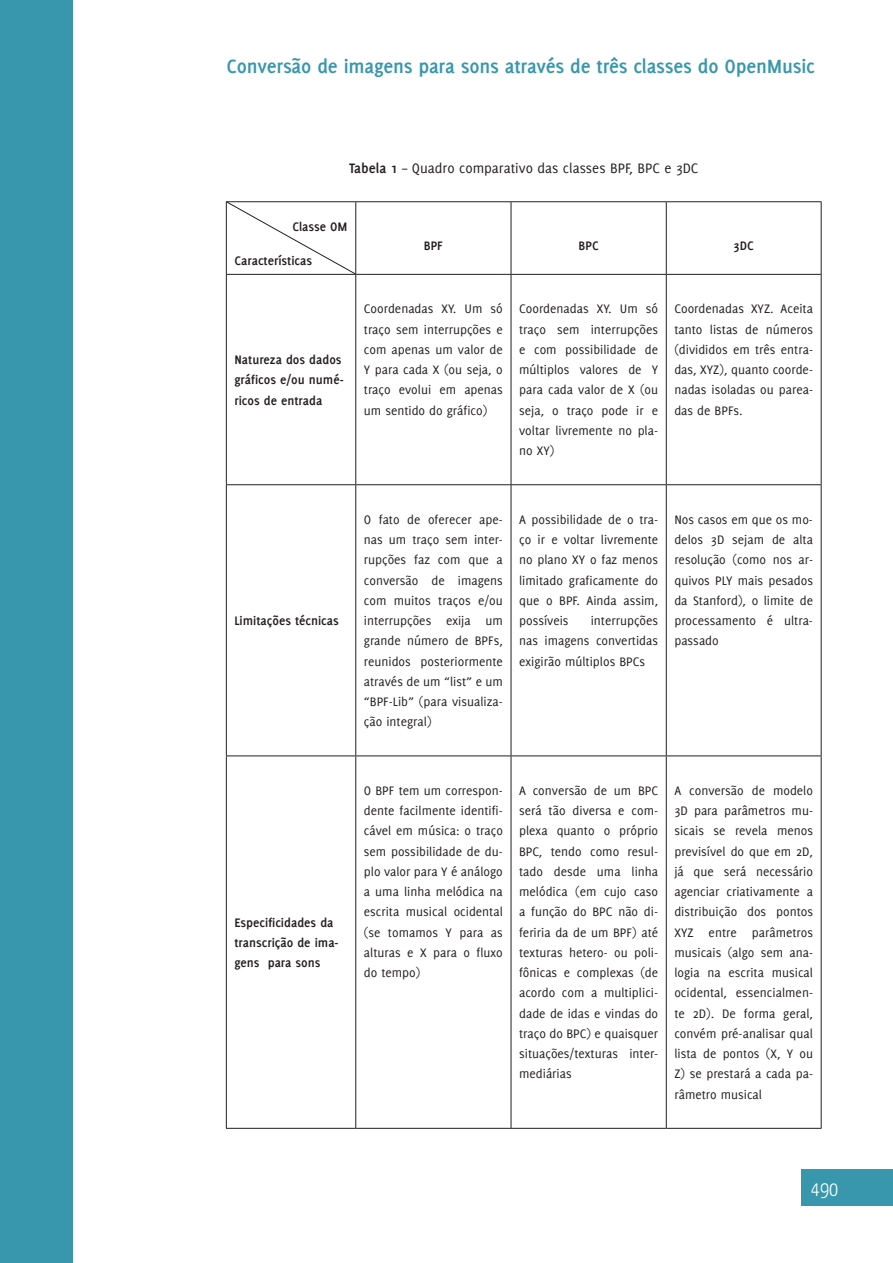
<style>
.page{position:relative;width:893px;height:1263px;background:#fff}
.page>*{position:absolute;margin:0;border:0;box-sizing:border-box;transform-origin:0 0}
.t1{font:700 21px "Delicious";letter-spacing:-.01em;color:#3897ac}
.t2{font:300 21px "Yanone Kaffeesatz";color:#fff}
.t3{font:15px "Delicious";color:#231f20}
.t4{font:13.5px/20.2px "Delicious";color:#231f20;text-align:justify}
.t5{font:700 13.5px/20.2px "Delicious";color:#231f20}
.s1{font-weight:700}
</style>
<div class="page">
<div style="left:0;top:0;width:72px;height:1263px;background:#3897ac"></div>
<div style="left:802px;top:1170px;width:91px;height:36px;background:#3897ac"></div>
<svg style="left:227px;top:202px;width:594px;height:926px"></svg>
<hr style="left:821px;top:202px;width:1px;height:72px;background:#231f20">
<hr style="left:821px;top:275px;width:1px;height:209px;background:#231f20">
<hr style="left:821px;top:485px;width:1px;height:270px;background:#231f20">
<hr style="left:356px;top:201px;width:155px;height:1px;background:#231f20">
<hr style="left:511px;top:201px;width:155px;height:1px;background:#231f20">
<hr style="left:666px;top:201px;width:155px;height:1px;background:#231f20">
<hr style="left:356px;top:274px;width:155px;height:1px;background:#231f20">
<hr style="left:511px;top:274px;width:155px;height:1px;background:#231f20">
<hr style="left:666px;top:274px;width:155px;height:1px;background:#231f20">
<hr style="left:226px;top:484px;width:130px;height:1px;background:#231f20">
<hr style="left:356px;top:484px;width:155px;height:1px;background:#231f20">
<hr style="left:511px;top:484px;width:155px;height:1px;background:#231f20">
<hr style="left:666px;top:484px;width:155px;height:1px;background:#231f20">
<hr style="left:226px;top:755px;width:130px;height:1px;background:#231f20">
<hr style="left:356px;top:755px;width:155px;height:1px;background:#231f20">
<hr style="left:511px;top:755px;width:155px;height:1px;background:#231f20">
<hr style="left:666px;top:755px;width:155px;height:1px;background:#231f20">
<hr style="left:226px;top:1128px;width:130px;height:1px;background:#231f20">
<hr style="left:356px;top:1128px;width:155px;height:1px;background:#231f20">
<hr style="left:511px;top:1128px;width:155px;height:1px;background:#231f20">
<hr style="left:666px;top:1128px;width:155px;height:1px;background:#231f20">
<hr style="left:511px;top:202px;width:1px;height:72px;background:#231f20">
<hr style="left:666px;top:202px;width:1px;height:72px;background:#231f20">
<hr style="left:226px;top:275px;width:1px;height:209px;background:#231f20">
<hr style="left:355px;top:275px;width:1px;height:209px;background:#231f20">
<hr style="left:511px;top:275px;width:1px;height:209px;background:#231f20">
<hr style="left:666px;top:275px;width:1px;height:209px;background:#231f20">
<hr style="left:226px;top:485px;width:1px;height:270px;background:#231f20">
<hr style="left:355px;top:485px;width:1px;height:270px;background:#231f20">
<hr style="left:511px;top:485px;width:1px;height:270px;background:#231f20">
<hr style="left:666px;top:485px;width:1px;height:270px;background:#231f20">
<hr style="left:226px;top:756px;width:1px;height:372px;background:#231f20">
<hr style="left:355px;top:756px;width:1px;height:372px;background:#231f20">
<hr style="left:511px;top:756px;width:1px;height:372px;background:#231f20">
<hr style="left:666px;top:756px;width:1px;height:372px;background:#231f20">
<hr style="left:821px;top:756px;width:1px;height:372px;background:#231f20">
<svg style="left:225px;top:201px;width:131px;height:74px"></svg>
<h1 class="t1" style="left:227px;top:54px;width:590px">Conversão de imagens para sons através de três classes do OpenMusic</h1>
<p class="t3" style="left:349px;top:160px;width:351px"><span class="s1">Tabela 1</span> – Quadro comparativo das classes BPF, BPC e 3DC</p>
<p class="t5" style="left:292px;top:216px;width:57px">Classe OM</p>
<p class="t5" style="left:234px;top:250px;width:79px">Características</p>
<p class="t5" style="left:234px;top:349px;width:111px">Natureza dos dados gráficos e/ou numé&shy;ricos de entrada</p>
<p class="t5" style="left:424px;top:235px;width:20px">BPF</p>
<p class="t5" style="left:579px;top:235px;width:22px">BPC</p>
<p class="t5" style="left:734px;top:235px;width:22px">3DC</p>
<p class="t4" style="left:364px;top:299px;width:141px">Coordenadas XY. Um só traço sem interrupções e com apenas um valor de Y para cada X (ou seja, o traço evolui em apenas um sentido do gráfico)</p>
<p class="t4" style="left:519px;top:299px;width:141px">Coordenadas XY. Um só traço sem interrupções e com possibilidade de múltiplos valores de Y para cada valor de X (ou seja, o traço pode ir e voltar livremente no pla&shy;no XY)</p>
<p class="t4" style="left:674px;top:299px;width:140px">Coordenadas XYZ. Aceita tanto listas de números (divididos em três entra&shy;das, XYZ), quanto coorde&shy;nadas isoladas ou parea&shy;das de BPFs.</p>
<p class="t5" style="left:234px;top:610px;width:106px">Limitações técnicas</p>
<p class="t5" style="left:234px;top:912px;width:106px">Especificidades da transcrição de ima&shy;gens para sons</p>
<p class="t4" style="left:364px;top:509px;width:141px">O fato de oferecer ape&shy;nas um traço sem inter&shy;rupções faz com que a conversão de imagens com muitos traços e/ou interrupções exija um grande número de BPFs, reunidos posteriormente através de um “list” e um “BPF-Lib” (para visualiza&shy;ção integral)</p>
<p class="t4" style="left:519px;top:509px;width:141px">A possibilidade de o tra&shy;ço ir e voltar livremente no plano XY o faz menos limitado graficamente do que o BPF. Ainda assim, possíveis</p>
<p class="t4" style="left:519px;top:610px;width:141px;text-indent:72px">interrupções nas imagens convertidas exigirão múltiplos BPCs</p>
<p class="t4" style="left:674px;top:509px;width:140px">Nos casos em que os mo&shy;delos 3D sejam de alta resolução (como nos ar&shy;quivos PLY mais pesados da Stanford), o limite de processamento é ultra&shy;passado</p>
<p class="t4" style="left:364px;top:780px;width:141px">O BPF tem um correspon&shy;dente facilmente identifi&shy;cável em música: o traço sem possibilidade de du&shy;plo valor para Y é análogo a uma linha melódica na escrita musical ocidental (se tomamos Y para as alturas e X para o fluxo do tempo)</p>
<p class="t4" style="left:519px;top:780px;width:141px">A conversão de um BPC será tão diversa e com&shy;plexa quanto o próprio BPC, tendo como resul&shy;tado desde uma linha melódica (em cujo caso a função do BPC não di&shy;feriria da de um BPF) até texturas hetero- ou poli&shy;fônicas e complexas (de acordo com a multiplici&shy;dade de idas e vindas do traço do BPC) e quaisquer situações/texturas inter&shy;mediárias</p>
<p class="t4" style="left:674px;top:780px;width:140px">A conversão de modelo 3D para parâmetros mu&shy;sicais se revela menos previsível do que em 2D, já que será necessário agenciar criativamente a distribuição dos pontos XYZ entre parâmetros musicais (algo sem ana&shy;logia na escrita musical ocidental, essencialmen&shy;te 2D). De forma geral, convém pré-analisar qual lista de pontos (X, Y ou Z) se prestará a cada pa&shy;râmetro musical</p>
<h1 class="t2" style="left:811px;top:1176px;width:29px">490</h1>
</div>
